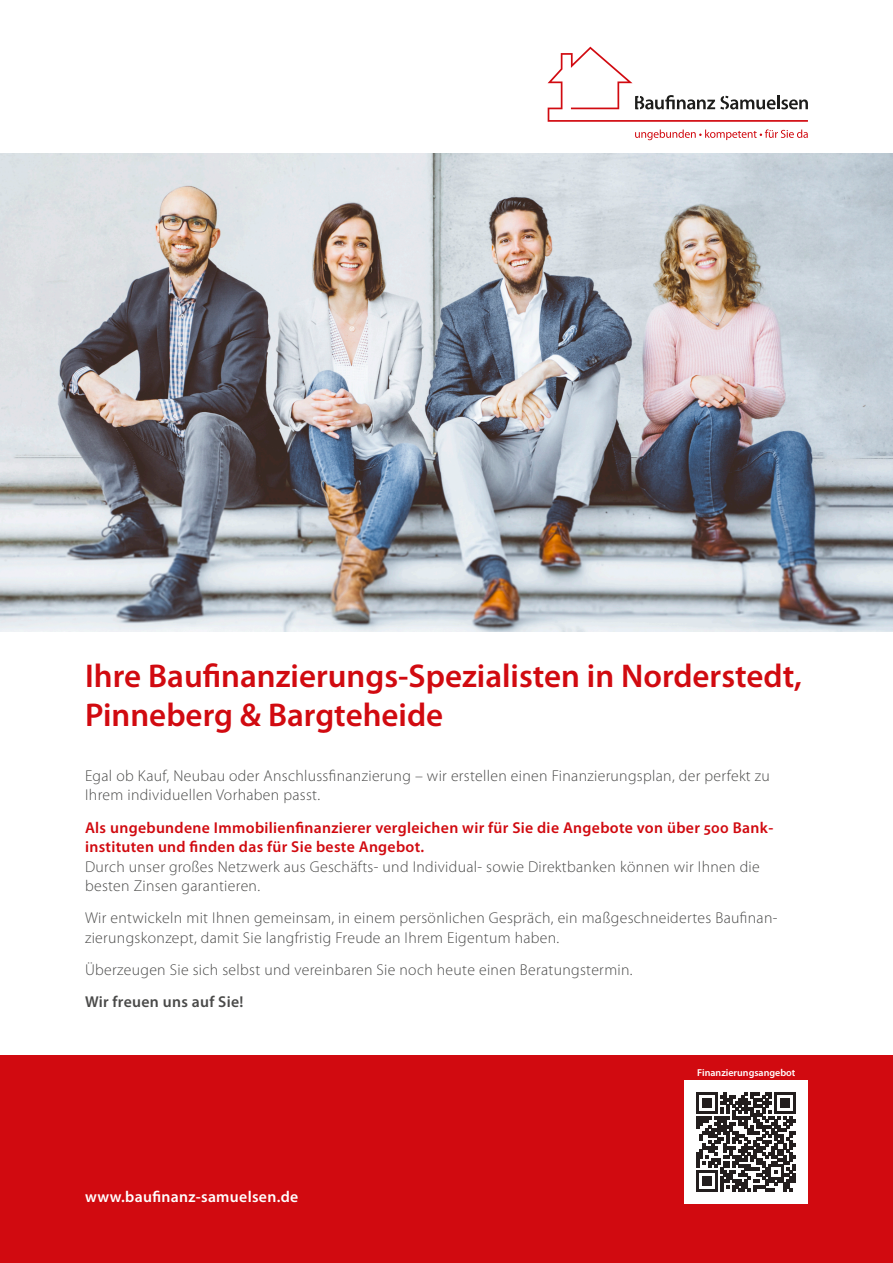
<style>
.page{position:relative;width:893px;height:1263px;background:#fff}
.page>*{position:absolute;margin:0;border:0;box-sizing:border-box;transform-origin:0 0}
.t1{font:600 33px/39.6px "Myriad Pro";color:#d10a10}
.t2{font:300 15.75px/19.5px "Myriad Pro";letter-spacing:.02em;color:#4a4a49}
.t3{font:600 15.75px/19.5px "Myriad Pro";letter-spacing:.02em;color:#d10a10}
.t4{font:600 15.75px "Myriad Pro";letter-spacing:.02em;color:#fff}
.t5{font:600 15.75px "Myriad Pro";letter-spacing:.02em;color:#4a4a49}
.t6{font:600 10.05px "Myriad Pro";color:#fff}
</style>
<div class="page">
<img style="left:0;top:153px;width:893px;height:478px">
<svg style="left:635px;top:129px;width:173px;height:11px"></svg>
<svg style="left:548px;top:47px;width:260px;height:75px"></svg>
<div style="left:0;top:1056px;width:893px;height:207px;background:#d10a10"></div>
<div style="left:685px;top:1080px;width:123px;height:123px;background:#fff"></div>
<svg style="left:697px;top:1092px;width:99px;height:99px"></svg>
<h1 class="t1" style="left:85px;top:659px;width:718px">Ihre Baufinanzierungs-Spezialisten in Norderstedt,<br>Pinneberg &amp; Bargteheide</h1>
<p class="t2" style="left:85px;top:767px;width:686px">Egal ob Kauf, Neubau oder Anschlussfinanzierung – wir erstellen einen Finanzierungsplan, der perfekt zu<br>Ihrem individuellen Vorhaben passt.</p>
<p class="t3" style="left:85px;top:819px;width:690px">Als ungebundene Immobilienfinanzierer vergleichen wir für Sie die Angebote von über 500 Bank&shy;instituten und finden das für Sie beste Angebot.</p>
<p class="t2" style="left:85px;top:858px;width:676px">Durch unser großes Netzwerk aus Geschäfts- und Individual- sowie Direktbanken können wir Ihnen die besten Zinsen garantieren.</p>
<p class="t2" style="left:85px;top:910px;width:694px">Wir entwickeln mit Ihnen gemeinsam, in einem persönlichen Gespräch, ein maßgeschneidertes Baufinan&shy;zierungskonzept, damit Sie langfristig Freude an Ihrem Eigentum haben.</p>
<p class="t2" style="left:85px;top:961px;width:549px">Überzeugen Sie sich selbst und vereinbaren Sie noch heute einen Beratungstermin.</p>
<p class="t5" style="left:85px;top:996px;width:160px">Wir freuen uns auf Sie!</p>
<p class="t4" style="left:85px;top:1190px;width:215px">www.baufinanz-samuelsen.de</p>
<p class="t6" style="left:697px;top:1069px;width:100px">Finanzierungsangebot</p>
</div>
